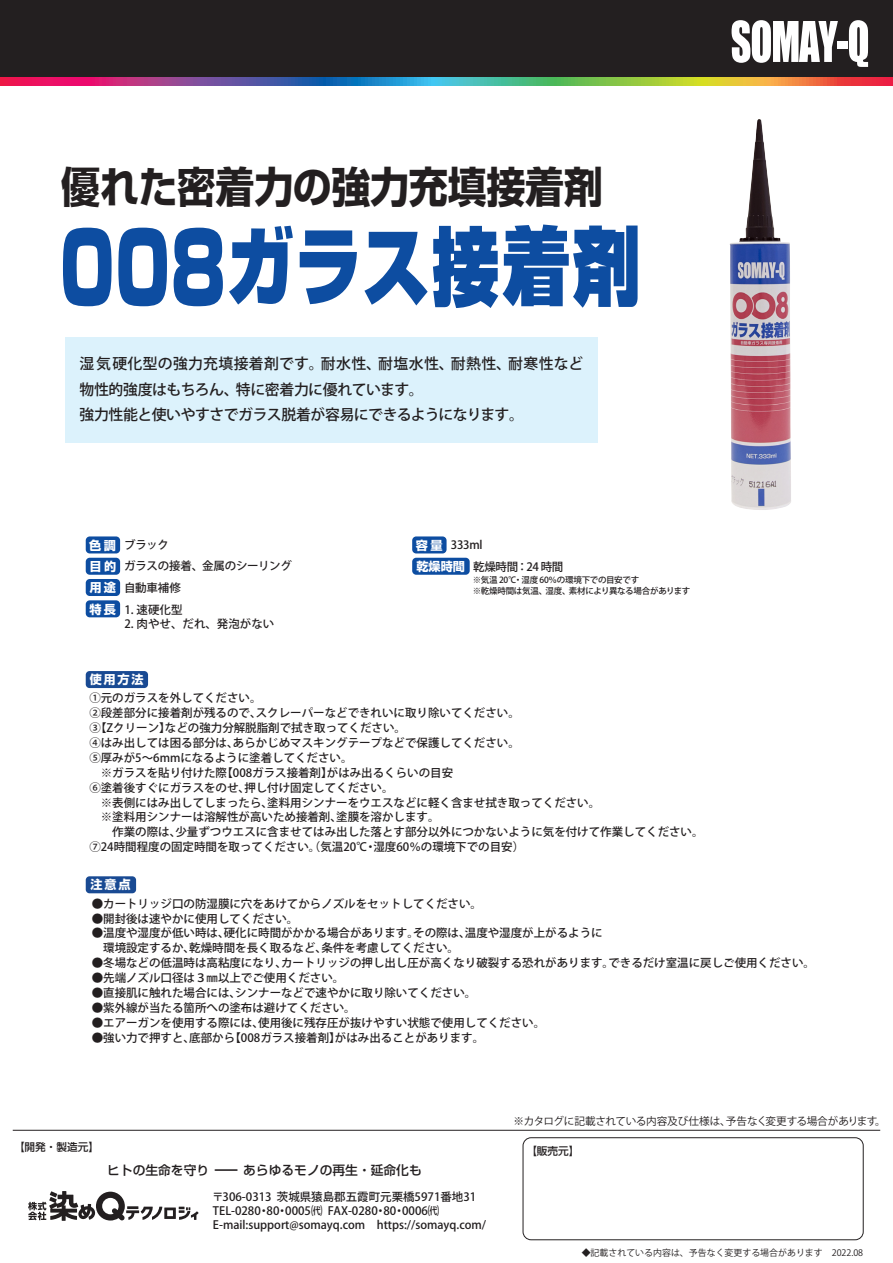
<style>
.page{position:relative;width:893px;height:1263px;background:#fff}
.page>*{position:absolute;margin:0;border:0;box-sizing:border-box;transform-origin:0 0}
.t1{font:900 85.05px "Shin Go Pro";letter-spacing:.025em;color:#0d4da1;scale:.8 1}
.t2{font:700 42.45px "Shin Go Pro";letter-spacing:-.01em;color:#231f20;scale:.92 1}
.t3{font:500 14.85px/25.5px "Koz Go Pr 6 N";letter-spacing:-.025em;color:#231f20}
.t4{font:500 12.75px "Shin Go Pro";color:#231f20}
.t5{font:700 12.15px "Shin Go Pro";letter-spacing:.145em;color:#fff}
.t6{font:500 11.55px/14.9px "Koz Go Pr 6 N";color:#231f20}
.t7{font:500 11.55px "Koz Go Pr 6 N";letter-spacing:-.02em;color:#231f20}
.t8{font:10.65px "Koz Go Pro";letter-spacing:-.025em;color:#231f20}
.t9{font:500 10.65px "Shin Go Pro";color:#231f20}
.t10{font:9px "Koz Go Pr 6 N";color:#231f20}
.t11{font:500 8.55px/10.6px "Koz Go Pr 6 N";letter-spacing:-.03em;color:#231f20}
.s1{font-size:97.8px}
.s2{font-family:"Shin Go Pro";font-weight:700;font-size:12.15px;color:#fff}
</style>
<div class="page">
<div style="left:86px;top:671px;width:62px;height:17px;background:#194a93;border-radius:4px"></div>
<div style="left:86px;top:876px;width:50px;height:17px;background:#194a93;border-radius:4px"></div>
<div style="left:86px;top:558px;width:34px;height:17px;background:#0d4da1;border-radius:4px"></div>
<div style="left:86px;top:536px;width:34px;height:17px;background:#0d4da1;border-radius:4px"></div>
<div style="left:86px;top:600px;width:34px;height:17px;background:#0d4da1;border-radius:4px"></div>
<div style="left:86px;top:579px;width:34px;height:17px;background:#0d4da1;border-radius:4px"></div>
<div style="left:412px;top:558px;width:58px;height:17px;background:#0d4da1;border-radius:4px"></div>
<div style="left:412px;top:536px;width:35px;height:17px;background:#0d4da1;border-radius:4px"></div>
<img style="left:729px;top:119px;width:62px;height:391px">
<div style="left:65px;top:338px;width:532px;height:105px;background:#dcf2fc"></div>
<svg style="left:0;top:77px;width:893px;height:8px;background:#907b78"></svg>
<div style="left:0;top:0;width:893px;height:77px;background:#231f20"></div>
<svg style="left:732px;top:20px;width:106px;height:43px"></svg>
<div style="left:837px;top:42px;width:11px;height:7px;background:#fff"></div>
<svg style="left:849px;top:20px;width:19px;height:47px"></svg>
<hr style="left:13px;top:1130px;width:867px;height:1px;background:#231f20">
<div style="left:523px;top:1137px;width:341px;height:103px;border:1px solid #231f20;border-radius:8px"></div>
<svg style="left:28px;top:1191px;width:171px;height:30px"></svg>
<h2 class="t2" style="left:61px;top:153px;width:591px">優れた密着力の強力充填接着剤</h2>
<h1 class="t1" style="left:60px;top:199px;width:728px"><span class="s1">008</span>ガラス接着剤</h1>
<p class="t3" style="left:79px;top:351px;width:505px">湿気硬化型の強力充填接着剤です。耐水性、耐塩水性、耐熱性、耐寒性など物性的強度はもちろん、特に密着力に優れています。<br>強力性能と使いやすさでガラス脱着が容易にできるようになります。</p>
<p class="t6" style="left:89px;top:537px;width:81px"><span class="s2">色調</span> ブラック</p>
<p class="t7" style="left:89px;top:559px;width:204px"><span class="s2">目的</span> ガラスの接着、金属のシーリング</p>
<p class="t6" style="left:89px;top:580px;width:93px"><span class="s2">用途</span> 自動車補修</p>
<p class="t6" style="left:89px;top:603px;width:95px"><span class="s2">特長</span> 1. 速硬化型</p>
<p class="t6" style="left:124px;top:617px;width:152px">2. 肉やせ、だれ、発泡がない</p>
<p class="t6" style="left:416px;top:538px;width:68px"><span class="s2">容量</span> 333ml</p>
<p class="t6" style="left:416px;top:559px;width:148px"><span class="s2">乾燥時間</span> 乾燥時間：24 時間</p>
<p class="t11" style="left:473px;top:575px;width:219px">※気温 20℃・湿度 60％の環境下での目安です<br>※乾燥時間は気温、湿度、素材により異なる場合があります</p>
<p class="t5" style="left:90px;top:670px;width:55px">使用方法</p>
<p class="t6" style="left:89px;top:691px;width:616px">①元のガラスを外してください。<br>②段差部分に接着剤が残るので、スクレーパーなどできれいに取り除いてください。<br>③【Zクリーン】などの強力分解脱脂剤で拭き取ってください。<br>④はみ出しては困る部分は、あらかじめマスキングテープなどで保護してください。<br>⑤厚みが5～6mmになるように塗着してください。<br>　※ガラスを貼り付けた際【008ガラス接着剤】がはみ出るくらいの目安<br>⑥塗着後すぐにガラスをのせ、押し付け固定してください。<br>　※表側にはみ出してしまったら、塗料用シンナーをウエスなどに軽く含ませ拭き取ってください。<br>　※塗料用シンナーは溶解性が高いため接着剤、塗膜を溶かします。<br>　　作業の際は、少量ずつウエスに含ませてはみ出した落とす部分以外につかないように気を付けて作業してください。⑦24時間程度の固定時間を取ってください。（気温20℃・湿度60％の環境下での目安）</p>
<p class="t5" style="left:91px;top:875px;width:42px">注意点</p>
<p class="t6" style="left:92px;top:896px;width:392px">●カートリッジ口の防湿膜に穴をあけてからノズルをセットしてください。</p>
<p class="t6" style="left:92px;top:911px;width:208px">●開封後は速やかに使用してください。</p>
<p class="t6" style="left:92px;top:926px;width:512px">●温度や湿度が低い時は、硬化に時間がかかる場合があります。その際は、温度や湿度が上がるように　環境設定するか、乾燥時間を長く取るなど、条件を考慮してください。</p>
<p class="t6" style="left:92px;top:956px;width:725px">●冬場などの低温時は高粘度になり、カートリッジの押し出し圧が高くなり破裂する恐れがあります。できるだけ室温に戻しご使用ください。</p>
<p class="t6" style="left:92px;top:971px;width:254px">●先端ノズル口径は３㎜以上でご使用ください。</p>
<p class="t6" style="left:92px;top:985px;width:386px">●直接肌に触れた場合には、シンナーなどで速やかに取り除いてください。</p>
<p class="t6" style="left:92px;top:1000px;width:266px">●紫外線が当たる箇所への塗布は避けてください。</p>
<p class="t6" style="left:92px;top:1015px;width:455px">●エアーガンを使用する際には、使用後に残存圧が抜けやすい状態で使用してください。</p>
<p class="t6" style="left:92px;top:1030px;width:394px">●強い力で押すと、底部から【008ガラス接着剤】がはみ出ることがあります。</p>
<p class="t9" style="left:14px;top:1138px;width:87px">【開発・製造元】</p>
<p class="t4" style="left:107px;top:1160px;width:316px">ヒトの生命を守り ー あらゆるモノの再生・延命化も</p>
<p class="t6" style="left:212px;top:1190px;width:276px;line-height:14.1px">〒306-0313 茨城県猿島郡五霞町元栗橋5971番地31<br>TEL-0280・80・0005㈹ FAX-0280・80・0006㈹<br>E-mail:support@somayq.com　https://somayq.com/</p>
<p class="t8" style="left:514px;top:1114px;width:374px">※カタログに記載されている内容及び仕様は、予告なく変更する場合があります。</p>
<p class="t9" style="left:526px;top:1142px;width:55px">【販売元】</p>
<p class="t10" style="left:582px;top:1247px;width:283px">◆記載されている内容は、予告なく変更する場合があります　2022.08</p>
</div>
